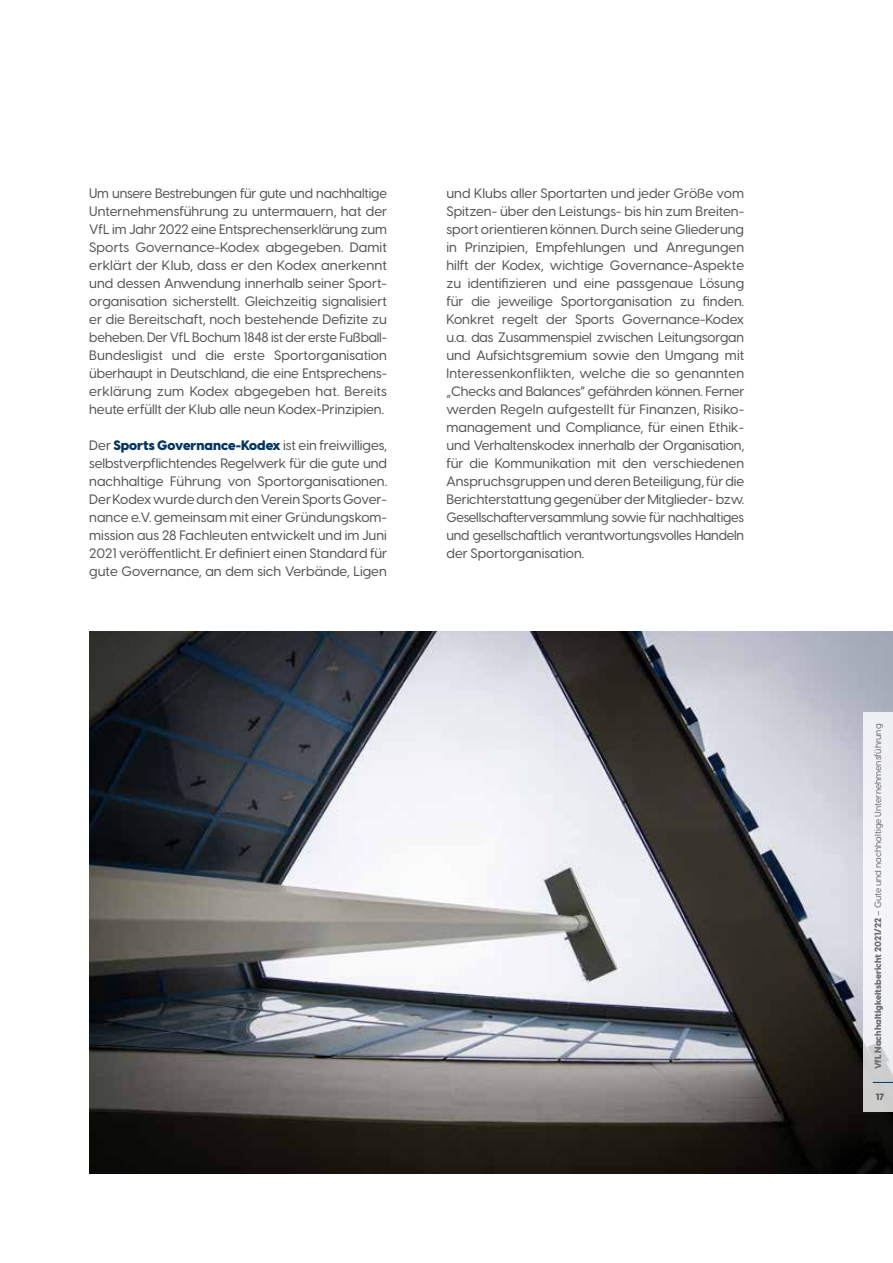
<style>
.page{position:relative;width:893px;height:1263px;background:#fff}
.page>*{position:absolute;margin:0;border:0;box-sizing:border-box;transform-origin:0 0}
.t1{font:500 13.5px/18px "Visby CF";color:#565655;text-align:justify}
.t2{font:500 9px "Visby CF";color:#6e6e6e}
.t3{font:800 9px "Visby CF";color:#565655}
.s1{font-weight:800;color:#003562}
.s2{font-weight:800}
</style>
<div class="page">
<img style="left:89px;top:631px;width:804px;height:543px">
<svg style="left:863px;top:712px;width:30px;height:400px;fill:#f2f3f6"></svg>
<svg style="left:873px;top:1082px;width:20px;height:1px"></svg>
<p class="t1" style="left:89px;top:183px;width:299px">Um unsere Bestrebungen für gute und nachhaltige Unternehmensführung zu untermauern, hat der VfL im Jahr 2022 eine Entsprechenserklärung zum Sports Governance-Kodex abgegeben. Damit erklärt der Klub, dass er den Kodex anerkennt und dessen Anwendung innerhalb seiner Sport&shy;organisation sicherstellt. Gleichzeitig signalisiert er die Bereitschaft, noch bestehende Defizite zu beheben. Der VfL Bochum 1848 ist der erste Fußball-Bundesligist und die erste Sportorganisation überhaupt in Deutschland, die eine Entsprechens&shy;erklärung zum Kodex abgegeben hat. Bereits heute erfüllt der Klub alle neun Kodex-Prinzipien.</p>
<p class="t1" style="left:89px;top:435px;width:299px">Der <span class="s1">Sports Governance-Kodex</span> ist ein freiwilliges, selbstverpflichtendes Regelwerk für die gute und nachhaltige Führung von Sportorganisationen.<br>Der Kodex wurde durch den Verein Sports Gover&shy;nance e.V. gemeinsam mit einer Gründungskom&shy;mission aus 28 Fachleuten entwickelt und im Juni 2021 veröffentlicht. Er definiert einen Standard für gute Governance, an dem sich Verbände, Ligen</p>
<p class="t1" style="left:446px;top:183px;width:299px">und Klubs aller Sportarten und jeder Größe vom Spitzen- über den Leistungs- bis hin zum Breiten&shy;sport orientieren können. Durch seine Gliederung in Prinzipien, Empfehlungen und Anregungen hilft der Kodex, wichtige Governance-Aspekte zu identifizieren und eine passgenaue Lösung für die jeweilige Sportorganisation zu finden.<br>Konkret regelt der Sports Governance-Kodex u.a. das Zusammenspiel zwischen Leitungsorgan und Aufsichtsgremium sowie den Umgang mit Interessenkonflikten, welche die so genannten „Checks and Balances“ gefährden können. Ferner werden Regeln aufgestellt für Finanzen, Risiko&shy;management und Compliance, für einen Ethik&shy;und Verhaltenskodex innerhalb der Organisation, für die Kommunikation mit den verschiedenen Anspruchsgruppen und deren Beteiligung, für die Berichterstattung gegenüber der Mitglieder- bzw.<br>Gesellschafterversammlung sowie für nachhaltiges und gesellschaftlich verantwortungsvolles Handeln der Sportorganisation.</p>
<p class="t2" style="left:871px;top:1069px;width:347px;rotate:-90deg"><span class="s2">VfL Nachhaltigkeitsbericht 2021/22</span> – Gute und nachhaltige Unternehmensführung</p>
<p class="t3" style="left:876px;top:1090px;width:10px">17</p>
</div>
